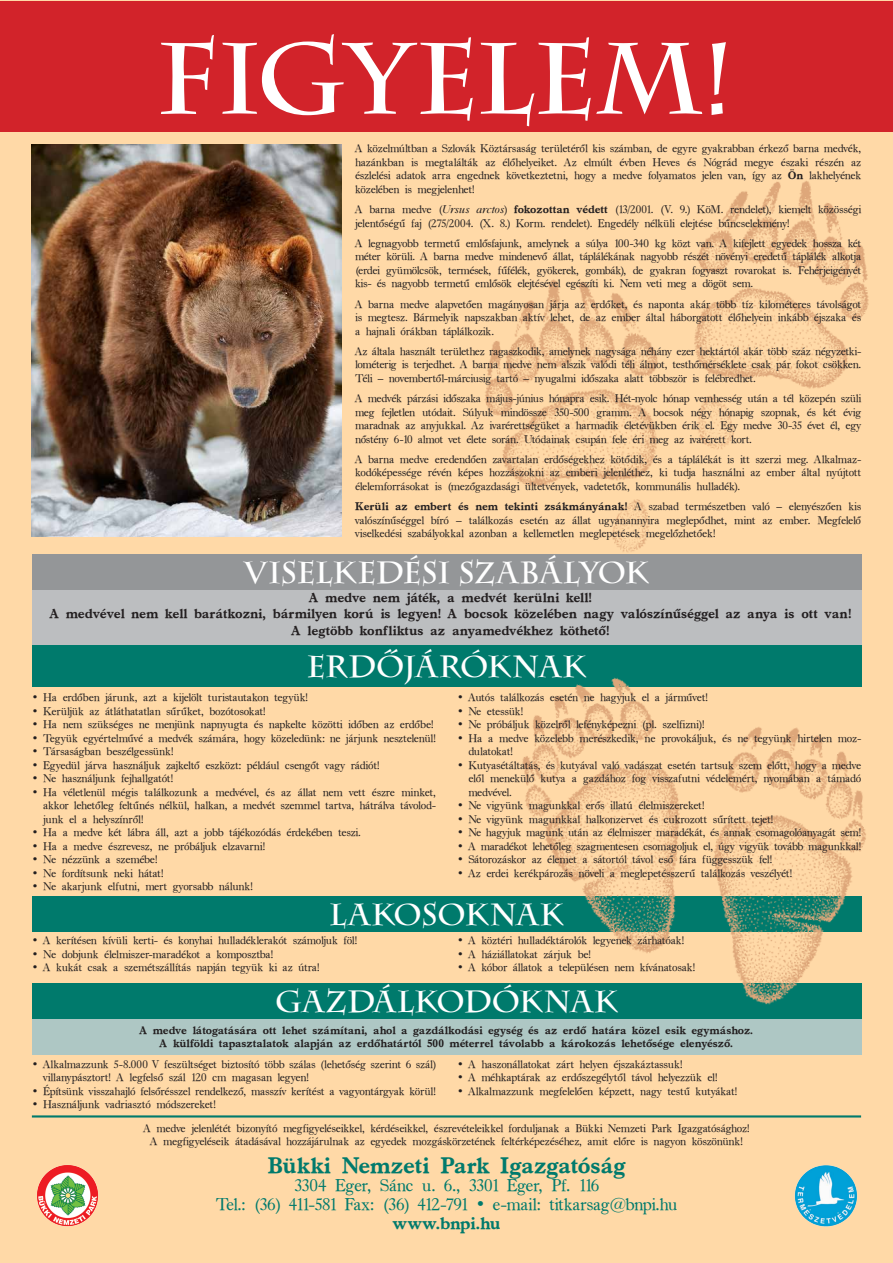
<style>
.page{position:relative;width:893px;height:1263px;background:#ffd9a7}
.page>*{position:absolute;margin:0;border:0;box-sizing:border-box;transform-origin:0 0}
.t1{font:700 100.5px "Charlesworth PFL";letter-spacing:-.02em;color:#fff}
.t2{font:700 30px "Charlesworth PFL";letter-spacing:-.005em;color:#fff}
.t3{font:700 22.8px "Dutch 766 PFL";letter-spacing:-.005em;color:#007a6c}
.t4{font:17.33px/18.8px "Dutch 766 PFL";letter-spacing:-.01em;color:#007a6c;text-align:center}
.t5{font:700 17.33px "Dutch 766 PFL";letter-spacing:.005em;color:#007a6c}
.t6{font:700 13.5px/16.2px "Dutch 766 PFL";color:#231f20;text-align:center}
.t7{font:11.25px/13.5px "Dutch 766 PFL";letter-spacing:-.005em;color:#231f20;text-align:justify}
.t8{font:700 11.25px/13.5px "Dutch 766 PFL";color:#231f20;text-align:center}
.s1{font-weight:700}
.s2{font-style:italic}
</style>
<div class="page">
<div style="left:32px;top:645px;width:829px;height:42px;background:#007a6c"></div>
<img style="left:795px;top:1165px;width:62px;height:62px">
<img style="left:37px;top:1165px;width:61px;height:62px">
<div style="left:0;top:1px;width:893px;height:131px;background:#d2232a"></div>
<div style="left:32px;top:896px;width:829px;height:36px;background:#007a6c"></div>
<div style="left:32px;top:983px;width:829px;height:36px;background:#007a6c"></div>
<div style="left:32px;top:1019px;width:829px;height:36px;background:#aec7c4"></div>
<div style="left:32px;top:590px;width:829px;height:55px;background:#bcbec0"></div>
<hr style="left:32px;top:1115px;width:829px;height:2px;background:#007a6c">
<img style="left:727px;top:727px;width:139px;height:292px">
<img style="left:522px;top:677px;width:205px;height:276px">
<img style="left:484px;top:279px;width:174px;height:273px">
<img style="left:694px;top:181px;width:175px;height:268px">
<div style="left:32px;top:554px;width:829px;height:36px;background:#949698"></div>
<img style="left:32px;top:145px;width:309px;height:391px">
<h1 class="t1" style="left:156px;top:13px;width:582px">FIGYELEM!</h1>
<p class="t7" style="left:355px;top:142px;width:508px">A közelmúltban a Szlovák Köztársaság területéről kis számban, de egyre gyakrabban érkező barna medvék, hazánkban is megtalálták az élőhelyeiket. Az elmúlt évben Heves és Nógrád megye északi részén az észlelési adatok arra engednek következtetni, hogy a medve folyamatos jelen van, így az <span class="s1">Ön</span> lakhelyének közelében is megjelenhet!</p>
<p class="t7" style="left:355px;top:202px;width:507px">A barna medve (<span class="s2">Ursus arctos</span>) <span class="s1">fokozottan védett</span> (13/2001. (V. 9.) KöM. rendelet), kiemelt közösségi jelentőségű faj (275/2004. (X. 8.) Korm. rendelet). Engedély nélküli elejtése bűncselekmény!</p>
<p class="t7" style="left:355px;top:236px;width:507px">A legnagyobb termetű emlősfajunk, amelynek a súlya 100-340 kg közt van. A kifejlett egyedek hossza két méter körüli. A barna medve mindenevő állat, táplálékának nagyobb részét növényi eredetű táplálék alkotja (erdei gyümölcsök, termések, fűfélék, gyökerek, gombák), de gyakran fogyaszt rovarokat is. Fehérjeigényét kis- és nagyobb termetű emlősök elejtésével egészíti ki. Nem veti meg a dögöt sem.</p>
<p class="t7" style="left:355px;top:297px;width:507px">A barna medve alapvetően magányosan járja az erdőket, és naponta akár több tíz kilométeres távolságot is megtesz. Bármelyik napszakban aktív lehet, de az ember által háborgatott élőhelyein inkább éjszaka és a hajnali órákban táplálkozik.</p>
<p class="t7" style="left:355px;top:344px;width:507px">Az általa használt területhez ragaszkodik, amelynek nagysága néhány ezer hektártól akár több száz négyzetki&shy;lométerig is terjedhet. A barna medve nem alszik valódi téli álmot, testhőmérséklete csak pár fokot csökken.<br>Téli – novembertől-márciusig tartó – nyugalmi időszaka alatt többször is felébredhet.</p>
<p class="t7" style="left:355px;top:391px;width:508px">A medvék párzási időszaka május-június hónapra esik. Hét-nyolc hónap vemhesség után a tél közepén szüli meg fejletlen utódait. Súlyuk mindössze 350-500 gramm. A bocsok négy hónapig szopnak, és két évig maradnak az anyjukkal. Az ivarérettségüket a harmadik életévükben érik el. Egy medve 30-35 évet él, egy nőstény 6-10 almot vet élete során. Utódainak csupán fele éri meg az ivarérett kort.</p>
<p class="t7" style="left:355px;top:452px;width:507px">A barna medve eredendően zavartalan erdőségekhez kötődik, és a táplálékát is itt szerzi meg. Alkalmaz&shy;kodóképessége révén képes hozzászokni az emberi jelenléthez, ki tudja használni az ember által nyújtott élelemforrásokat is (mezőgazdasági ültetvények, vadetetők, kommunális hulladék).</p>
<p class="t7" style="left:355px;top:499px;width:507px"><span class="s1">Kerüli az embert és nem tekinti zsákmányának!</span> A szabad természetben való – elenyészően kis valószínűséggel bíró – találkozás esetén az állat ugyanannyira meglepődhet, mint az ember. Megfelelő viselkedési szabályokkal azonban a kellemetlen meglepetések megelőzhetőek!</p>
<h2 class="t2" style="left:244px;top:553px;width:406px">VISELKEDÉSI SZABÁLYOK</h2>
<p class="t6" style="left:50px;top:589px;width:803px">A medve nem játék, a medvét kerülni kell!<br>A medvével nem kell barátkozni, bármilyen korú is legyen! A bocsok közelében nagy valószínűséggel az anya is ott van!<br>A legtöbb konfliktus az anyamedvékhez köthető!</p>
<h2 class="t2" style="left:307px;top:647px;width:281px">ERDŐJÁRÓKNAK</h2>
<p class="t7" style="left:32px;top:690px;width:278px">• Ha erdőben járunk, azt a kijelölt turistautakon tegyük!</p>
<p class="t7" style="left:32px;top:704px;width:235px">• Kerüljük az átláthatatlan sűrűket, bozótosokat!</p>
<p class="t7" style="left:32px;top:717px;width:403px">• Ha nem szükséges ne menjünk napnyugta és napkelte közötti időben az erdőbe!</p>
<p class="t7" style="left:32px;top:731px;width:405px">• Tegyük egyértelművé a medvék számára, hogy közeledünk: ne járjunk nesztelenül!</p>
<p class="t7" style="left:32px;top:744px;width:143px">• Társaságban beszélgessünk!</p>
<p class="t7" style="left:32px;top:758px;width:349px">• Egyedül járva használjuk zajkeltő eszközt: például csengőt vagy rádiót!</p>
<p class="t7" style="left:32px;top:771px;width:143px">• Ne használjunk fejhallgatót!</p>
<p class="t7" style="left:43px;top:785px;width:394px;text-indent:-11px">• Ha véletlenül mégis találkozunk a medvével, és az állat nem vett észre minket, akkor lehetőleg feltűnés nélkül, halkan, a medvét szemmel tartva, hátrálva távolod&shy;junk el a helyszínről!</p>
<p class="t7" style="left:32px;top:825px;width:330px">• Ha a medve két lábra áll, azt a jobb tájékozódás érdekében teszi.</p>
<p class="t7" style="left:32px;top:839px;width:235px">• Ha a medve észrevesz, ne próbáljuk elzavarni!</p>
<p class="t7" style="left:32px;top:852px;width:127px">• Ne nézzünk a szemébe!</p>
<p class="t7" style="left:32px;top:866px;width:133px">• Ne fordítsunk neki hátat!</p>
<p class="t7" style="left:32px;top:879px;width:222px">• Ne akarjunk elfutni, mert gyorsabb nálunk!</p>
<p class="t7" style="left:457px;top:690px;width:252px">• Autós találkozás esetén ne hagyjuk el a járművet!</p>
<p class="t7" style="left:457px;top:704px;width:68px">• Ne etessük!</p>
<p class="t7" style="left:457px;top:717px;width:249px">• Ne próbáljuk közelről lefényképezni (pl. szelfizni)!</p>
<p class="t7" style="left:468px;top:731px;width:394px;text-indent:-11px">• Ha a medve közelebb merészkedik, ne provokáljuk, és ne tegyünk hirtelen moz&shy;dulatokat!</p>
<p class="t7" style="left:468px;top:758px;width:394px;text-indent:-11px">• Kutyasétáltatás, és kutyával való vadászat esetén tartsuk szem előtt, hogy a medve elől menekülő kutya a gazdához fog visszafutni védelemért, nyomában a támadó medvével.</p>
<p class="t7" style="left:457px;top:798px;width:249px">• Ne vigyünk magunkkal erős illatú élelmiszereket!</p>
<p class="t7" style="left:457px;top:812px;width:318px">• Ne vigyünk magunkkal halkonzervet és cukrozott sűrített tejet!</p>
<p class="t7" style="left:457px;top:825px;width:405px">• Ne hagyjuk magunk után az élelmiszer maradékát, és annak csomagolóanyagát sem!</p>
<p class="t7" style="left:457px;top:839px;width:405px">• A maradékot lehetőleg szagmentesen csomagoljuk el, úgy vigyük tovább magunkkal!</p>
<p class="t7" style="left:457px;top:852px;width:316px">• Sátorozáskor az élemet a sátortól távol eső fára függesszük fel!</p>
<p class="t7" style="left:457px;top:866px;width:336px">• Az erdei kerékpározás növeli a meglepetésszerű találkozás veszélyét!</p>
<h2 class="t2" style="left:329px;top:895px;width:236px">LAKOSOKNAK</h2>
<p class="t7" style="left:32px;top:933px;width:327px">• A kerítésen kívüli kerti- és konyhai hulladéklerakót számoljuk föl!</p>
<p class="t7" style="left:32px;top:947px;width:243px">• Ne dobjunk élelmiszer-maradékot a komposztba!</p>
<p class="t7" style="left:32px;top:960px;width:289px">• A kukát csak a szemétszállítás napján tegyük ki az útra!</p>
<p class="t7" style="left:457px;top:933px;width:228px">• A köztéri hulladéktárolók legyenek zárhatóak!</p>
<p class="t7" style="left:457px;top:947px;width:135px">• A háziállatokat zárjuk be!</p>
<p class="t7" style="left:457px;top:960px;width:239px">• A kóbor állatok a településen nem kívánatosak!</p>
<h2 class="t2" style="left:275px;top:982px;width:344px">GAZDÁLKODÓKNAK</h2>
<p class="t8" style="left:140px;top:1023px;width:615px">A medve látogatására ott lehet számítani, ahol a gazdálkodási egység és az erdő határa közel esik egymáshoz.<br>A külföldi tapasztalatok alapján az erdőhatártól 500 méterrel távolabb a károkozás lehetősége elenyésző.</p>
<p class="t7" style="left:43px;top:1057px;width:394px;text-indent:-11px">• Alkalmazzunk 5-8.000 V feszültséget biztosító több szálas (lehetőség szerint 6 szál) villanypásztort! A legfelső szál 120 cm magasan legyen!</p>
<p class="t7" style="left:32px;top:1084px;width:405px">• Építsünk visszahajló felsőrésszel rendelkező, masszív kerítést a vagyontárgyak körül!</p>
<p class="t7" style="left:32px;top:1098px;width:185px">• Használjunk vadriasztó módszereket!</p>
<p class="t7" style="left:457px;top:1057px;width:227px">• A haszonállatokat zárt helyen éjszakáztassuk!</p>
<p class="t7" style="left:457px;top:1071px;width:262px">• A méhkaptárak az erdőszegélytől távol helyezzük el!</p>
<p class="t7" style="left:457px;top:1084px;width:282px">• Alkalmazzunk megfelelően képzett, nagy testű kutyákat!</p>
<p class="t7" style="left:144px;top:1121px;width:607px;text-align:center">A medve jelenlétét bizonyító megfigyeléseikkel, kérdéseikkel, észrevételeikkel forduljanak a Bükki Nemzeti Park Igazgatósághoz!<br>A megfigyeléseik átadásával hozzájárulnak az egyedek mozgáskörzetének feltérképezéséhez, amit előre is nagyon köszönünk!</p>
<h3 class="t3" style="left:268px;top:1150px;width:359px">Bükki Nemzeti Park Igazgatóság</h3>
<h3 class="t4" style="left:216px;top:1176px;width:463px">3304 Eger, Sánc u. 6., 3301 Eger, Pf. 116<br>Tel.: (36) 411-581 Fax: (36) 412-791 • e-mail: titkarsag@bnpi.hu</h3>
<h3 class="t5" style="left:393px;top:1211px;width:109px">www.bnpi.hu</h3>
</div>
